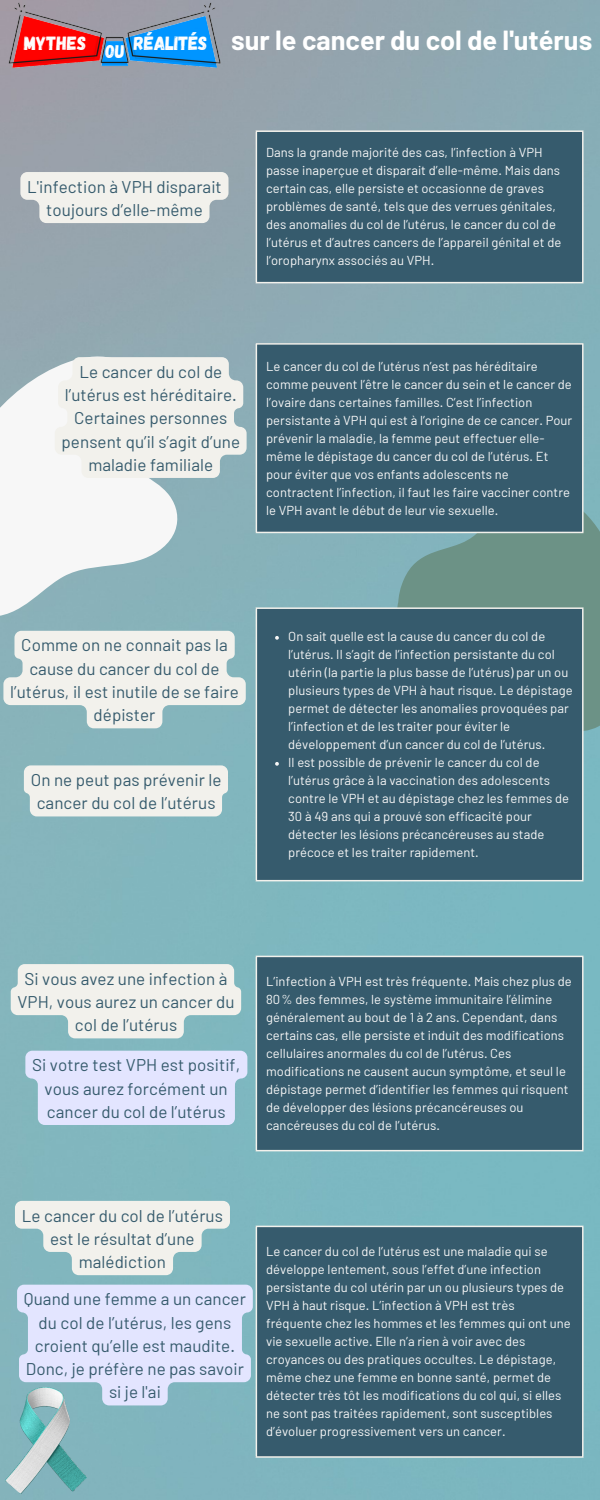
<style>
.page{position:relative;width:600px;height:1500px;background:#fff}
.page>*{position:absolute;margin:0;border:0;box-sizing:border-box;transform-origin:0 0}
.t1{font:700 27px "Barlow";color:#fff}
.t2{font:19.1px "Gagalin";color:#fefefe}
.t3{font:18.6px "Gagalin";color:#fefefe}
.t4{font:17px/23.2px "Barlow";letter-spacing:.005em;color:#365b6d;text-align:center}
.t5{font:13px/18px "Barlow";letter-spacing:.005em;color:#f7f7f7}
.s1{font-family:"Gagalin";font-weight:400;font-size:19.1px;color:#fefefe}
</style>
<div class="page">
<img style="left:0;top:0;width:600px;height:1500px">
<svg style="left:395px;top:488px;width:205px;height:244px;background:#6f968d"></svg>
<svg style="left:0;top:355px;width:180px;height:263px"></svg>
<div style="left:256px;top:131px;width:327px;height:152px;background:#365b6d"></div>
<hr style="left:256px;top:132px;width:1px;height:150px;background:#f2f1ec">
<hr style="left:582px;top:132px;width:2px;height:150px;background:#f2f1ec">
<hr style="left:256px;top:130px;width:328px;height:2px;background:#f2f1ec">
<hr style="left:256px;top:282px;width:328px;height:1px;background:#f2f1ec">
<div style="left:256px;top:344px;width:327px;height:189px;background:#365b6d"></div>
<hr style="left:256px;top:345px;width:1px;height:187px;background:#f2f1ec">
<hr style="left:582px;top:345px;width:2px;height:187px;background:#f2f1ec">
<hr style="left:256px;top:343px;width:328px;height:2px;background:#f2f1ec">
<hr style="left:256px;top:532px;width:328px;height:1px;background:#f2f1ec">
<div style="left:256px;top:608px;width:327px;height:273px;background:#365b6d"></div>
<svg style="left:275px;top:636px;width:4px;height:4px"></svg>
<svg style="left:275px;top:762px;width:4px;height:4px"></svg>
<hr style="left:256px;top:609px;width:1px;height:271px;background:#f2f1ec">
<hr style="left:582px;top:609px;width:2px;height:271px;background:#f2f1ec">
<hr style="left:256px;top:607px;width:328px;height:2px;background:#f2f1ec">
<hr style="left:256px;top:880px;width:328px;height:1px;background:#f2f1ec">
<div style="left:256px;top:956px;width:327px;height:195px;background:#365b6d"></div>
<hr style="left:256px;top:957px;width:1px;height:193px;background:#f2f1ec">
<hr style="left:582px;top:957px;width:2px;height:193px;background:#f2f1ec">
<hr style="left:256px;top:956px;width:328px;height:1px;background:#f2f1ec">
<hr style="left:256px;top:1150px;width:328px;height:1px;background:#f2f1ec">
<div style="left:256px;top:1226px;width:327px;height:231px;background:#365b6d"></div>
<hr style="left:256px;top:1227px;width:1px;height:229px;background:#f2f1ec">
<hr style="left:582px;top:1227px;width:2px;height:229px;background:#f2f1ec">
<hr style="left:256px;top:1226px;width:328px;height:1px;background:#f2f1ec">
<hr style="left:256px;top:1456px;width:328px;height:2px;background:#f2f1ec">
<img style="left:5px;top:1387px;width:81px;height:107px">
<svg style="left:20px;top:172px;width:209px;height:51px;background:#e9e9e6"></svg>
<svg style="left:55px;top:357px;width:192px;height:121px;background:#ebece8"></svg>
<svg style="left:3px;top:631px;width:243px;height:97px;background:#d9e3e1"></svg>
<svg style="left:11px;top:964px;width:230px;height:74px;background:#dee6e3"></svg>
<div style="left:24px;top:765px;width:204px;height:51px;background:#f2f1ec"></div>
<svg style="left:25px;top:1051px;width:222px;height:74px;background:#dbe1fa"></svg>
<svg style="left:15px;top:1201px;width:215px;height:74px;background:#d5e2e0"></svg>
<svg style="left:17px;top:1285px;width:236px;height:120px;background:#d3ddf4"></svg>
<img style="left:6px;top:0;width:222px;height:75px">
<h2 class="t2" style="left:24px;top:31px;width:64px">MytHES</h2>
<h1 class="t1" style="left:134px;top:23px;width:460px"><span class="s1">RéALITéS</span> sur le cancer du col de l'utérus</h1>
<h3 class="t3" style="left:105px;top:39px;width:21px">ou</h3>
<h3 class="t4" style="left:27px;top:174px;width:196px">L'infection à VPH disparait toujours d’elle-même</h3>
<p class="t5" style="left:266px;top:143px;width:297px">Dans la grande majorité des cas, l’infection à VPH passe inaperçue et disparait d’elle-même. Mais dans certain cas, elle persiste et occasionne de graves problèmes de santé, tels que des verrues génitales, des anomalies du col de l’utérus, le cancer du col de l’utérus et d’autres cancers de l’appareil génital et de l’oropharynx associés au VPH.</p>
<h3 class="t4" style="left:62px;top:359px;width:180px">Le cancer du col de l’utérus est héréditaire.<br>Certaines personnes pensent qu’il s’agit d’une maladie familiale</h3>
<p class="t5" style="left:266px;top:357px;width:308px">Le cancer du col de l’utérus n’est pas héréditaire comme peuvent l’être le cancer du sein et le cancer de l’ovaire dans certaines familles. C’est l’infection persistante à VPH qui est à l’origine de ce cancer. Pour prévenir la maladie, la femme peut effectuer elle&shy;même le dépistage du cancer du col de l’utérus. Et pour éviter que vos enfants adolescents ne contractent l’infection, il faut les faire vacciner contre le VPH avant le début de leur vie sexuelle.</p>
<h3 class="t4" style="left:10px;top:633px;width:230px">Comme on ne connait pas la cause du cancer du col de l’utérus, il est inutile de se faire dépister</h3>
<h3 class="t4" style="left:31px;top:768px;width:192px">On ne peut pas prévenir le cancer du col de l’utérus</h3>
<p class="t5" style="left:288px;top:627px;width:286px">On sait quelle est la cause du cancer du col de l’utérus. Il s’agit de l’infection persistante du col utérin (la partie la plus basse de l’utérus) par un ou plusieurs types de VPH à haut risque. Le dépistage permet de détecter les anomalies provoquées par l’infection et de les traiter pour éviter le développement d’un cancer du col de l’utérus.<br>Il est possible de prévenir le cancer du col de l’utérus grâce à la vaccination des adolescents contre le VPH et au dépistage chez les femmes de 30 à 49 ans qui a prouvé son efficacité pour détecter les lésions précancéreuses au stade précoce et les traiter rapidement.</p>
<h3 class="t4" style="left:18px;top:966px;width:219px">Si vous avez une infection à<br>VPH, vous aurez un cancer du col de l’utérus</h3>
<h3 class="t4" style="left:32px;top:1053px;width:209px">Si votre test VPH est positif, vous aurez forcément un cancer du col de l’utérus</h3>
<p class="t5" style="left:266px;top:971px;width:307px">L’infection à VPH est très fréquente. Mais chez plus de 80% des femmes, le système immunitaire l’élimine généralement au bout de 1 à 2 ans. Cependant, dans certains cas, elle persiste et induit des modifications cellulaires anormales du col de l’utérus. Ces modifications ne causent aucun symptôme, et seul le dépistage permet d’identifier les femmes qui risquent de développer des lésions précancéreuses ou cancéreuses du col de l’utérus.</p>
<h3 class="t4" style="left:22px;top:1203px;width:203px">Le cancer du col de l’utérus est le résultat d’une malédiction</h3>
<h3 class="t4" style="left:24px;top:1287px;width:224px">Quand une femme a un cancer du col de l’utérus, les gens croient qu’elle est maudite.<br>Donc, je préfère ne pas savoir si je l'ai</h3>
<p class="t5" style="left:266px;top:1242px;width:306px">Le cancer du col de l’utérus est une maladie qui se développe lentement, sous l’effet d’une infection persistante du col utérin par un ou plusieurs types de VPH à haut risque. L’infection à VPH est très fréquente chez les hommes et les femmes qui ont une vie sexuelle active. Elle n’a rien à voir avec des croyances ou des pratiques occultes. Le dépistage, même chez une femme en bonne santé, permet de détecter très tôt les modifications du col qui, si elles ne sont pas traitées rapidement, sont susceptibles d’évoluer progressivement vers un cancer.</p>
</div>
